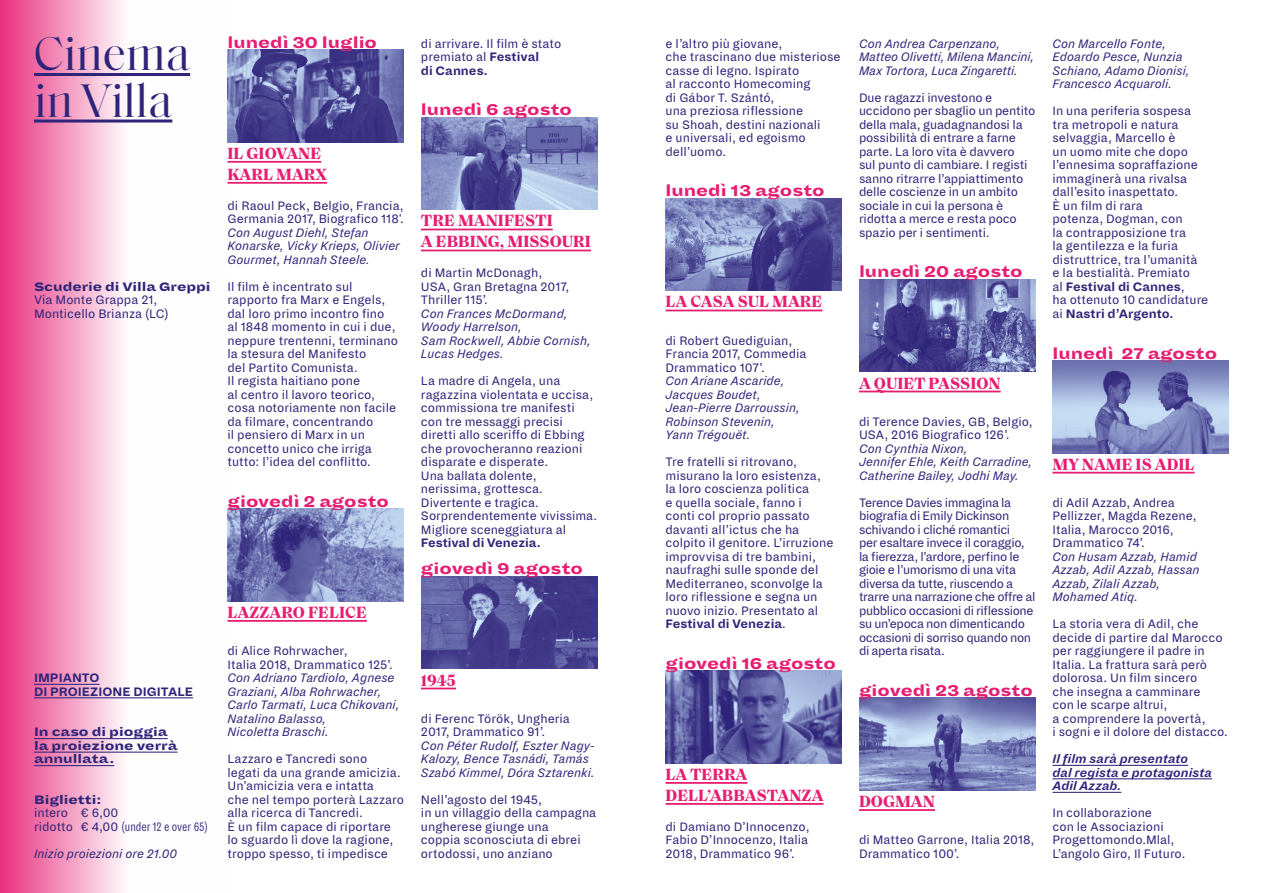
<style>
.page{position:relative;width:1263px;height:893px;background:#fff}
.page>*{position:absolute;margin:0;border:0;box-sizing:border-box;transform-origin:0 0}
.t1{font:48px/46.5px "Saol Display";color:#2e247a}
.t2{font:900 17.25px "Dia";color:#e71d72}
.t3{font:700 16.5px/21px "Saol Text";color:#e71d72}
.t4{font:13.5px/13.5px "Dia";color:#2e247a}
.t5{font:italic 13.5px/13.5px "Dia";color:#2e247a}
.t6{font:13.5px/13.5px "Dia";letter-spacing:-.03em;color:#2e247a}
.t7{font:900 13.5px/13.5px "Dia";color:#2e247a}
.t8{font:italic 700 13.5px/13.5px "Dia";color:#2e247a}
.t9{font:700 13.5px/13.5px "Dia";color:#2e247a}
.s1{font-weight:300}
.s2{font-weight:700}
</style>
<div class="page">
<svg style="left:0;top:0;width:232px;height:893px"></svg>
<img style="left:1052px;top:360px;width:177px;height:93px">
<img style="left:859px;top:698px;width:176px;height:92px">
<img style="left:859px;top:279px;width:176px;height:93px">
<img style="left:665px;top:671px;width:177px;height:92px">
<img style="left:421px;top:576px;width:176px;height:93px">
<hr style="left:34px;top:73px;width:156px;height:3px;background:#2e247a">
<hr style="left:34px;top:120px;width:138px;height:3px;background:#2e247a">
<hr style="left:34px;top:684px;width:66px;height:1px;background:#2e247a">
<hr style="left:34px;top:697px;width:159px;height:1px;background:#2e247a">
<hr style="left:34px;top:738px;width:134px;height:1px;background:#2e247a">
<hr style="left:34px;top:752px;width:143px;height:1px;background:#2e247a">
<hr style="left:34px;top:765px;width:80px;height:1px;background:#2e247a">
<hr style="left:227px;top:161px;width:94px;height:2px;background:#e71d72">
<hr style="left:227px;top:182px;width:100px;height:2px;background:#e71d72">
<img style="left:227px;top:49px;width:177px;height:93px">
<img style="left:421px;top:117px;width:176px;height:93px">
<hr style="left:421px;top:229px;width:132px;height:1px;background:#e71d72">
<hr style="left:421px;top:250px;width:170px;height:1px;background:#e71d72">
<hr style="left:665px;top:782px;width:82px;height:2px;background:#e71d72">
<hr style="left:665px;top:803px;width:158px;height:2px;background:#e71d72">
<hr style="left:421px;top:688px;width:35px;height:1px;background:#e71d72">
<img style="left:227px;top:508px;width:177px;height:93px">
<hr style="left:227px;top:620px;width:140px;height:2px;background:#e71d72">
<hr style="left:1052px;top:765px;width:136px;height:1px;background:#2e247a">
<hr style="left:1052px;top:778px;width:160px;height:1px;background:#2e247a">
<hr style="left:1052px;top:792px;width:69px;height:1px;background:#2e247a">
<hr style="left:1052px;top:472px;width:142px;height:2px;background:#e71d72">
<hr style="left:859px;top:809px;width:76px;height:2px;background:#e71d72">
<img style="left:665px;top:198px;width:177px;height:93px">
<hr style="left:665px;top:310px;width:157px;height:1px;background:#e71d72">
<hr style="left:859px;top:391px;width:142px;height:1px;background:#e71d72">
<h1 class="t1" style="left:34px;top:27px;width:158px">Cinema in Villa</h1>
<p class="t7" style="left:34px;top:279px;width:178px">Scuderie di Villa Greppi</p>
<p class="t4" style="left:34px;top:293px;width:136px">Via M onte Grappa 21,<br>Monticello Brianza (LC)</p>
<p class="t9" style="left:34px;top:671px;width:161px">IMPIANTO<br>DI PROIEZIONE DIGITALE</p>
<p class="t7" style="left:34px;top:725px;width:145px">In caso di pioggia la proiezione verrà annullata.</p>
<p class="t7" style="left:34px;top:792px;width:69px">Biglietti:</p>
<p class="t4" style="left:34px;top:806px;width:175px">intero € 6,00<br>ridotto € 4,00 <span class="s1">(under 12 e over 65)</span></p>
<p class="t5" style="left:34px;top:847px;width:145px">Inizio proiezioni ore 21.00</p>
<p class="t2" style="left:227px;top:31px;width:151px">lunedì 30 luglio</p>
<p class="t4" style="left:421px;top:37px;width:142px">di arrivare. I l film è stato premiato al <span class="s2">Festival<br>di Cannes.</span></p>
<p class="t4" style="left:665px;top:37px;width:177px">e l’altro più giovane,<br>che trascinano due misteriose casse di legno. Ispirato<br>al racconto H omecoming<br>di Gábor T. Szántó,<br>una preziosa riflessione<br>su Shoah, destini nazionali<br>e universali, ed egoismo dell’uomo.</p>
<p class="t5" style="left:859px;top:37px;width:177px">Con Andrea Carpenzano,<br>Matteo Olivetti, Milena Mancini,<br>Max Tortora, Luca Zingaretti.</p>
<p class="t5" style="left:1052px;top:37px;width:139px">Con Marcello Fonte,<br>Edoardo Pesce, Nunzia<br>Schiano, Adamo Dionisi,<br>Francesco Acquaroli.</p>
<p class="t4" style="left:1052px;top:104px;width:157px">I n una periferia sospesa tra metropoli e natura selvaggia, Marcello è<br>un uomo mite che dopo l’ennesima sopraffazione immaginerà una rivalsa dall’esito inaspettato.<br>È un film di rara<br>potenza, Dogman, con<br>la contrapposizione tra<br>la gentilezza e la furia distruttrice, tra l’umanità<br>e la bestialità. Premiato<br>al <span class="s2">Festival di Cannes</span>,<br>ha ottenuto 10 candidature ai <span class="s2">Nastri d’Argento.</span></p>
<p class="t4" style="left:859px;top:91px;width:178px">Due ragazzi investono e uccidono per sbaglio un pentito della mala, guadagnandosi la possibilità di entrare a farne parte. La loro vita è davvero<br>sul punto di cambiare. I registi sanno ritrarre l’appiattimento delle coscienze in un ambito sociale in cui la persona è ridotta a merce e resta poco spazio per i sentimenti.</p>
<p class="t2" style="left:421px;top:99px;width:153px">lunedì 6 agosto</p>
<p class="t3" style="left:227px;top:141px;width:101px">IL GIOVANE<br>KARL MARX</p>
<p class="t2" style="left:665px;top:180px;width:161px">lunedì 13 agosto</p>
<p class="t4" style="left:227px;top:199px;width:178px">di Raoul Peck, Belgio, Francia,<br>Germania 2017, Biografico 118'.</p>
<p class="t5" style="left:227px;top:226px;width:174px">Con August Diehl, Stefan<br>Konarske, Vicky Krieps, Olivier<br>Gourmet, Hannah Steele.</p>
<p class="t4" style="left:227px;top:280px;width:172px">I l film è incentrato sul rapporto fra M arx e Engels, dal loro primo incontro fino al 1848 momento in cui i due, neppure trentenni, terminano la stesura del M anifesto<br>del Partito Comunista.<br>I l regista haitiano pone<br>al centro il lavoro teorico, cosa notoriamente non facile da filmare, concentrando<br>il pensiero di Marx in un concetto unico che irriga tutto: l’idea del conflitto.</p>
<p class="t3" style="left:421px;top:209px;width:171px">TRE MANIFESTI<br>A EBBING, MISSOURI</p>
<p class="t2" style="left:859px;top:261px;width:165px">lunedì 20 agosto</p>
<p class="t4" style="left:421px;top:266px;width:150px">di Martin McDonagh,<br>USA, Gran Bretagna 2017,<br>Thriller 115’.</p>
<p class="t5" style="left:421px;top:307px;width:171px">Con Frances McDormand,<br>Woody Harrelson,<br>Sam Rockwell, Abbie Cornish,<br>Lucas Hedges.</p>
<p class="t4" style="left:421px;top:374px;width:178px">La madre di Angela, una ragazzina violentata e uccisa, commissiona tre manifesti con tre messaggi precisi diretti allo sceriffo di Ebbing che provocheranno reazioni disparate e disperate.<br>Una ballata dolente, nerissima, grottesca.<br>Divertente e tragica.<br>Sorprendentemente vivissima.<br>M igliore sceneggiatura al</p>
<p class="t9" style="left:421px;top:536px;width:121px">Festival di Venezia.</p>
<p class="t3" style="left:665px;top:290px;width:158px">LA CASA SUL MARE</p>
<p class="t4" style="left:665px;top:334px;width:142px">di Robert Guediguian,<br>Francia 2017, Commedia<br>Drammatico 107’.</p>
<p class="t5" style="left:665px;top:374px;width:136px">Con Ariane Ascaride,<br>Jacques Boudet,<br>Jean-Pierre Darroussin,<br>Robinson Stevenin,<br>Yann Trégouët.</p>
<p class="t4" style="left:665px;top:455px;width:170px">Tre fratelli si ritrovano, misurano la loro esistenza, la loro coscienza politica<br>e quella sociale, fanno i conti col proprio passato davanti all’ictus che ha colpito il genitore. L’irruzione improvvisa di tre bambini, naufraghi sulle sponde del<br>M editerraneo, sconvolge la loro riflessione e segna un nuovo inizio. Presentato al<br><span class="s2">Festival di Venezia</span>.</p>
<p class="t2" style="left:1052px;top:342px;width:166px">lunedì 27 agosto</p>
<p class="t3" style="left:859px;top:371px;width:143px">A QUIET PASSION</p>
<p class="t4" style="left:859px;top:415px;width:175px">di Terence Davies, GB, Belgio,<br>USA, 2016 Biografico 126’.</p>
<p class="t5" style="left:859px;top:442px;width:175px">Con Cynthia Nixon,<br>Jennifer Ehle, Keith Carradine,<br>Catherine Bailey, Jodhi May.</p>
<p class="t6" style="left:859px;top:496px;width:178px">Terence Davies immagina la biografia di Emily Dickinson schivando i cliché romantici<br>per esaltare invece il coraggio, la fierezza, l’ardore, perfino le gioie e l’umorismo di una vita diversa da tutte, riuscendo a trarre una narrazione che offre al pubblico occasioni di riflessione su un’epoca non dimenticando occasioni di sorriso quando non di aperta risata.</p>
<p class="t3" style="left:1052px;top:452px;width:144px">MY NAME IS ADIL</p>
<p class="t2" style="left:227px;top:490px;width:163px">giovedì 2 agosto</p>
<p class="t4" style="left:1052px;top:496px;width:146px">di Adil Azzab, Andrea<br>Pellizzer, Magda Rezene,<br>Italia, Marocco 2016,<br>Drammatico 74’.</p>
<p class="t5" style="left:1052px;top:550px;width:149px">Con Husam Azzab, Hamid<br>Azzab, Adil Azzab, Hassan<br>Azzab, Zilali Azzab,<br>Mohamed Atiq.</p>
<p class="t4" style="left:1052px;top:617px;width:177px">La storia vera di Adil, che decide di partire dal Marocco per raggiungere il padre in<br>Italia. La frattura sarà però dolorosa. Un film sincero<br>che insegna a camminare<br>con le scarpe altrui,<br>a comprendere la povertà,<br>i sogni e il dolore del distacco.</p>
<p class="t8" style="left:1052px;top:752px;width:161px">Il film sarà presentato<br>dal regista e protagonista<br>Adil Azzab.</p>
<p class="t4" style="left:1052px;top:806px;width:134px">I n collaborazione<br>con le Associazioni<br>Progettomondo.M lal,<br>L’angolo Giro, I l Futuro.</p>
<p class="t2" style="left:421px;top:558px;width:163px">giovedì 9 agosto</p>
<p class="t3" style="left:227px;top:600px;width:141px">LAZZARO FELICE</p>
<p class="t4" style="left:227px;top:644px;width:167px">di Alice Rohrwacher,<br>Italia 2018, Drammatico 125’.</p>
<p class="t5" style="left:227px;top:671px;width:173px">Con Adriano Tardiolo, Agnese<br>Graziani, Alba Rohrwacher,<br>Carlo Tarmati, Luca Chikovani,<br>Natalino Balasso,<br>Nicoletta Braschi.</p>
<p class="t4" style="left:227px;top:752px;width:178px">Lazzaro e Tancredi sono<br>legati da una grande amicizia.<br>Un’amicizia vera e intatta<br>che nel tempo porterà Lazzaro alla ricerca di Tancredi.<br>È un film capace di riportare lo sguardo lì dove la ragione, troppo spesso, ti impedisce</p>
<p class="t2" style="left:665px;top:652px;width:172px">giovedì 16 agosto</p>
<p class="t3" style="left:421px;top:668px;width:36px">1945</p>
<p class="t2" style="left:859px;top:680px;width:175px">giovedì 23 agosto</p>
<p class="t4" style="left:421px;top:712px;width:150px">di Ferenc Török, Ungheria<br>2017, Drammatico 91’.</p>
<p class="t5" style="left:421px;top:739px;width:175px">Con Péter Rudolf, Eszter Nagy-<br>Kalozy, Bence Tasnádi, Tamás<br>Szabó Kimmel, Dóra Sztarenki.</p>
<p class="t4" style="left:421px;top:793px;width:177px">N ell’agosto del 1945,<br>in un villaggio della campagna ungherese giunge una<br>coppia sconosciuta di ebrei ortodossi, uno anziano</p>
<p class="t3" style="left:665px;top:762px;width:160px">LA TERRA<br>DELL’ABBASTANZA</p>
<p class="t3" style="left:859px;top:790px;width:77px">DOGMAN</p>
<p class="t4" style="left:665px;top:820px;width:145px;text-align:justify">di Damiano D’I nnocenzo, Fabio D’I nnocenzo, Italia 2018, Drammatico 96’.</p>
<p class="t4" style="left:859px;top:833px;width:177px">di Matteo Garrone, Italia 2018,<br>Drammatico 100’.</p>
</div>
